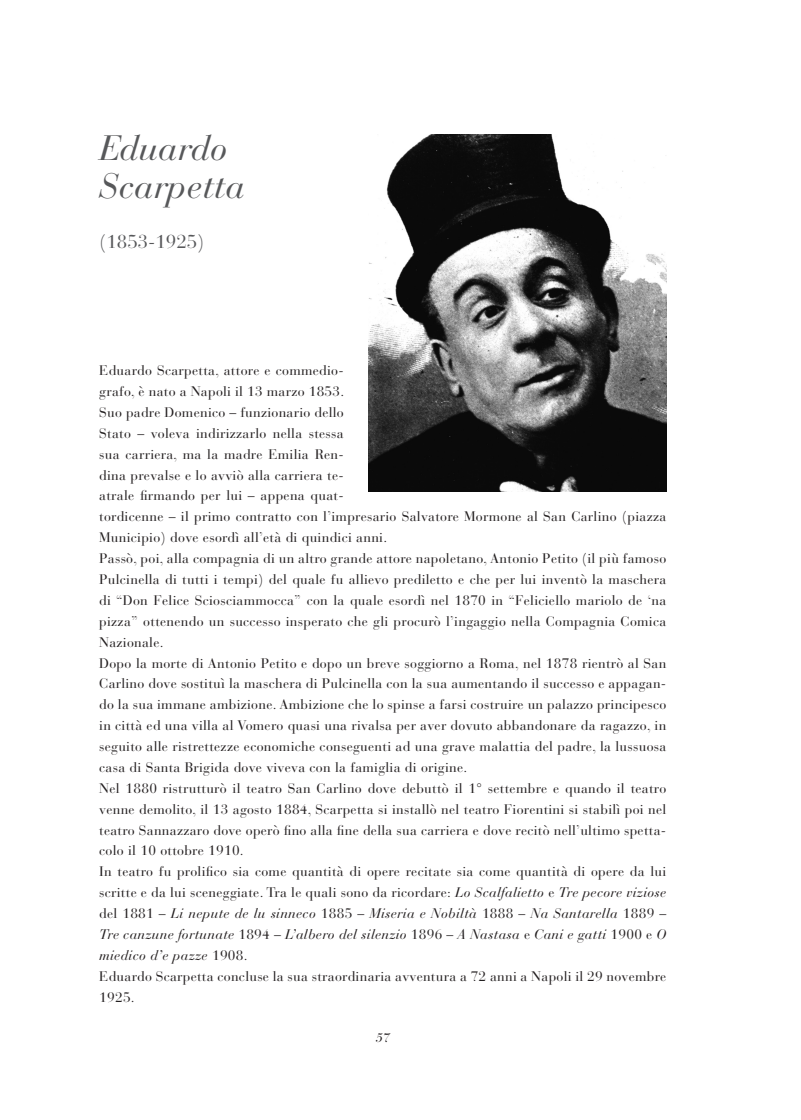
<style>
.page{position:relative;width:801px;height:1120px;background:#fff}
.page>*{position:absolute;margin:0;border:0;box-sizing:border-box;transform-origin:0 0}
.Nome{font:italic 35px "Bauer Bodoni Std";color:#57585a}
.Nome-2{font:18.75px "Bauer Bodoni Std";color:#57585a}
.Testo_base{font:13.75px/20.9px "Bauer Bodoni Std";letter-spacing:.02em;color:#231f20;text-align:justify}
.t1{font:italic 12.5px "Bauer Bodoni Std";color:#231f20}
.s1{font-style:italic}
</style>
<div class="page">
<img style="left:369px;top:135px;width:297px;height:357px">
<p class="Nome" style="left:99px;top:127px;width:130px">Eduardo</p>
<p class="Nome" style="left:99px;top:165px;width:147px">Scarpetta</p>
<p class="Nome-2" style="left:99px;top:230px;width:107px">(1853-1925)</p>
<p class="Testo_base" style="left:99px;top:360px;width:568px;text-align:left">Eduardo Scarpetta, attore e commedio-<br>grafo, è nato a Napoli il 13 marzo 1853.<br>Suo padre Domenico – funzionario dello<br>Stato – voleva indirizzarlo nella stessa<br>sua carriera, ma la madre Emilia Ren-<br>dina prevalse e lo avviò alla carriera te-<br>atrale firmando per lui – appena quat-<br>tordicenne – il primo contratto con l’impresario Salvatore Mormone al San Carlino (piazza Municipio) dove esordì all’età di quindici anni.</p>
<p class="Testo_base" style="left:99px;top:548px;width:568px">Passò, poi, alla compagnia di un altro grande attore napoletano, Antonio Petito (il più famoso Pulcinella di tutti i tempi) del quale fu allievo prediletto e che per lui inventò la maschera di “Don Felice Sciosciammocca” con la quale esordì nel 1870 in “Feliciello mariolo de ‘na pizza” ottenendo un successo insperato che gli procurò l’ingaggio nella Compagnia Comica Nazionale.</p>
<p class="Testo_base" style="left:99px;top:652px;width:568px">Dopo la morte di Antonio Petito e dopo un breve soggiorno a Roma, nel 1878 rientrò al San Carlino dove sostituì la maschera di Pulcinella con la sua aumentando il successo e appagan&shy;do la sua immane ambizione. Ambizione che lo spinse a farsi costruire un palazzo principesco in città ed una villa al Vomero quasi una rivalsa per aver dovuto abbandonare da ragazzo, in seguito alle ristrettezze economiche conseguenti ad una grave malattia del padre, la lussuosa casa di Santa Brigida dove viveva con la famiglia di origine.</p>
<p class="Testo_base" style="left:99px;top:778px;width:568px">Nel 1880 ristrutturò il teatro San Carlino dove debuttò il 1° settembre e quando il teatro venne demolito, il 13 agosto 1884, Scarpetta si installò nel teatro Fiorentini si stabilì poi nel teatro Sannazzaro dove operò fino alla fine della sua carriera e dove recitò nell’ultimo spetta&shy;colo il 10 ottobre 1910.</p>
<p class="Testo_base" style="left:99px;top:861px;width:568px">In teatro fu prolifico sia come quantità di opere recitate sia come quantità di opere da lui scritte e da lui sceneggiate. Tra le quali sono da ricordare: <span class="s1">Lo Scalfalietto</span> e <span class="s1">Tre pecore viziose </span>del 1881 – <span class="s1">Li nepute de lu sinneco</span> 1885 – <span class="s1">Miseria e Nobiltà</span> 1888 – <span class="s1">Na Santarella</span> 1889 – <span class="s1">Tre canzune fortunate</span> 1894 – <span class="s1">L’albero del silenzio</span> 1896 – <span class="s1">A Nastasa</span> e <span class="s1">Cani e gatti</span> 1900 e <span class="s1">O miedico d’e pazze</span> 1908.</p>
<p class="Testo_base" style="left:99px;top:965px;width:568px">Eduardo Scarpetta concluse la sua straordinaria avventura a 72 anni a Napoli il 29 novembre<br>1925.</p>
<p class="t1" style="left:376px;top:1030px;width:15px">57</p>
</div>
